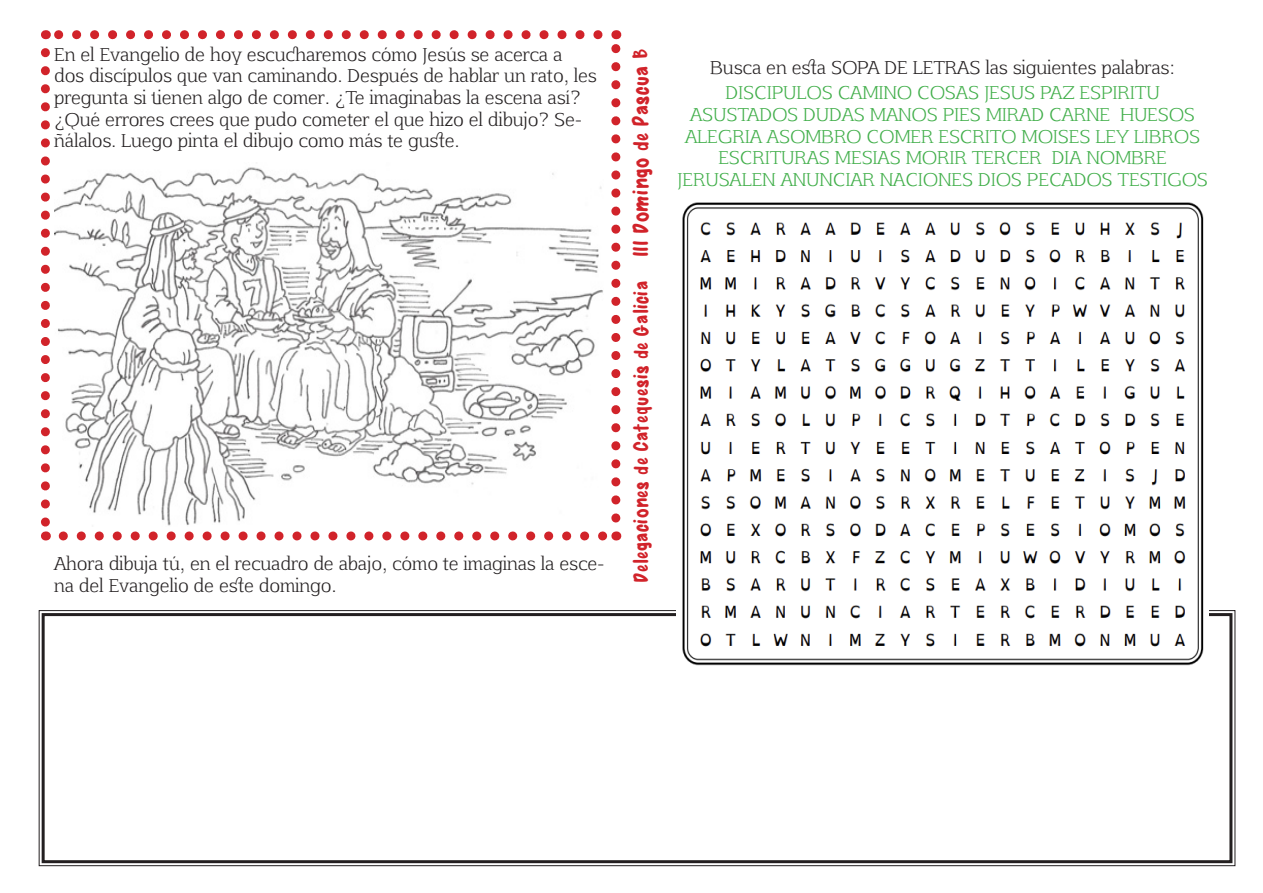
<style>
.page{position:relative;width:1263px;height:893px;background:#fff}
.page>*{position:absolute;margin:0;border:0;box-sizing:border-box;transform-origin:0 0}
.t1{font:21px "Best Marker";letter-spacing:-.005em;color:#d1232a}
.t2{font:19.5px "Best Marker";letter-spacing:-.005em;color:#d1232a}
.t3{font:18px/21.6px "Aftaserif";color:#231f20}
.t4{font:18px/21.6px "Aftaserif";color:#40ae49;text-align:center}
</style>
<div class="page">
<svg style="left:38px;top:610px;width:1198px;height:257px"></svg>
<div style="left:42px;top:613px;width:1190px;height:250px;border:3px solid #231f20"></div>
<img style="left:55px;top:167px;width:548px;height:359px">
<svg style="left:63px;top:531px;width:544px;height:9px"></svg>
<svg style="left:54px;top:30px;width:544px;height:9px"></svg>
<svg style="left:41px;top:53px;width:9px;height:487px"></svg>
<svg style="left:611px;top:30px;width:9px;height:488px"></svg>
<img style="left:676px;top:202px;width:533px;height:468px">
<p class="t3" style="left:54px;top:43px;width:544px">En el Evangelio de hoy escucharemos cómo Jesús se acerca a dos discípulos que van caminando. Después de hablar un rato, les pregunta si tienen algo de comer. ¿Te imaginabas la escena así? ¿Qué errores crees que pudo cometer el que hizo el dibujo? Se&shy;ñálalos. Luego pinta el dibujo como más te guste.</p>
<p class="t3" style="left:54px;top:553px;width:552px">Ahora dibuja tú, en el recuadro de abajo, cómo te imaginas la esce&shy;na del Evangelio de este domingo.</p>
<p class="t1" style="left:631px;top:256px;width:211px;rotate:-90deg">III Domingo de Pascua B</p>
<p class="t2" style="left:631px;top:582px;width:304px;rotate:-90deg">Delegaciones de Catequesis de Galicia</p>
<p class="t3" style="left:710px;top:56px;width:466px">Busca en esta SOPA DE LETRAS las siguientes palabras:</p>
<p class="t4" style="left:677px;top:82px;width:532px">DISCIPULOS CAMINO COSAS JESUS PAZ ESPIRITU ASUSTADOS DUDAS MANOS PIES MIRAD CARNE HUESOS ALEGRIA ASOMBRO COMER ESCRITO MOISES LEY LIBROS ESCRITURAS MESIAS MORIR TERCER DIA NOMBRE JERUSALEN ANUNCIAR NACIONES DIOS PECADOS TESTIGOS</p>
</div>
